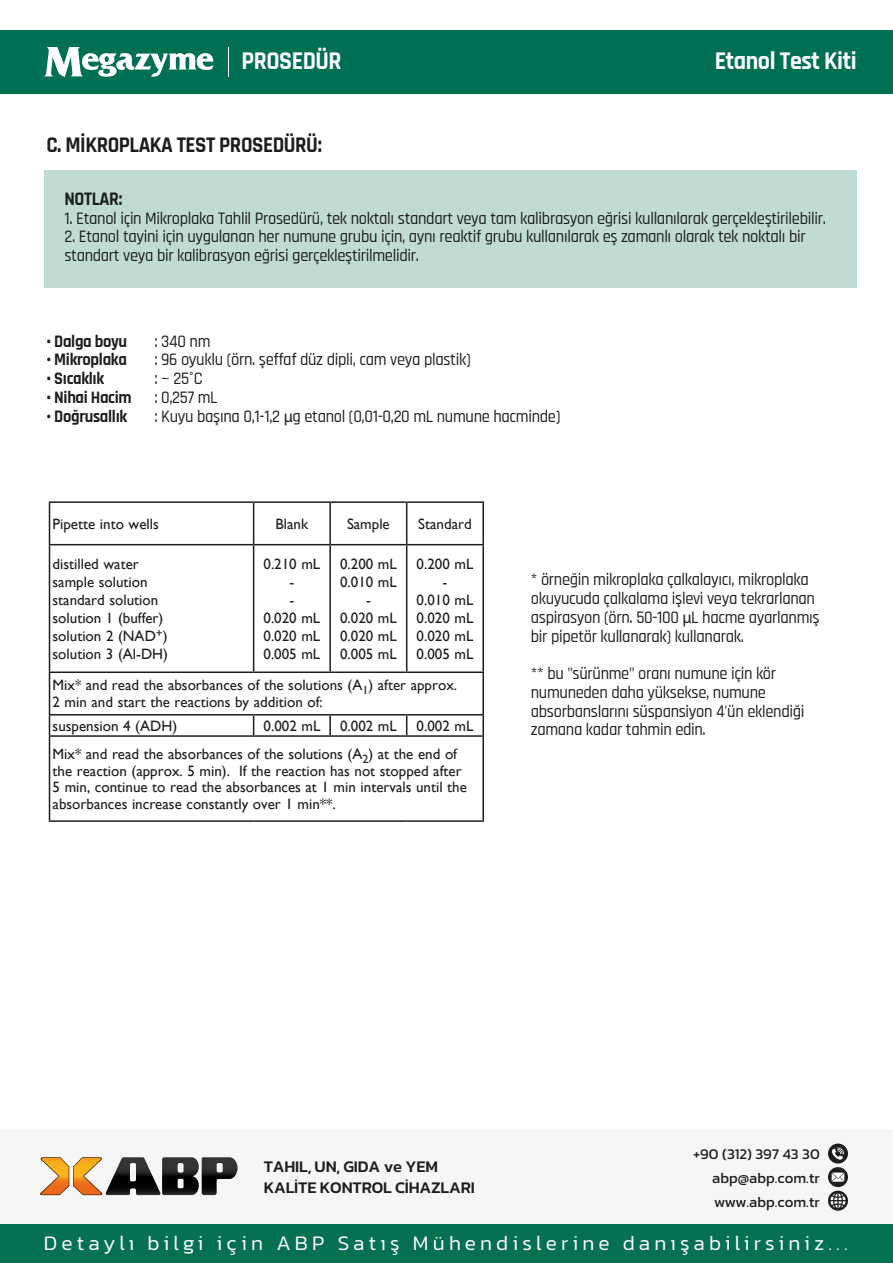
<style>
.page{position:relative;width:893px;height:1263px;background:#fff}
.page>*{position:absolute;margin:0;border:0;box-sizing:border-box;transform-origin:0 0}
.t1{font:700 25.2px "Rajdhani";letter-spacing:-.02em;color:#fff;scale:.95 1}
.t2{font:700 22.05px "Rajdhani";letter-spacing:-.02em;color:#1d1d1b;scale:.95 1}
.t3{font:300 21px "Kanit";letter-spacing:.2em;color:#fff}
.t4{font:700 18.9px "Rajdhani";letter-spacing:-.02em;color:#1d1d1b;scale:.95 1}
.t5{font:500 17.4px/18.8px "Rajdhani";letter-spacing:-.02em;color:#1d1d1b;scale:.95 1}
.t6{font:700 17.4px "Rajdhani";letter-spacing:-.02em;color:#1d1d1b;scale:.95 1}
.t7{font:500 16.5px/21px "Kanit";letter-spacing:-.01em;color:#1d1d1b}
.t8{font:15px/18px "Gill Sans";color:#1d1d1b}
.t9{font:15px/24px "Kanit";color:#1d1d1b;text-align:justify}
.s1{font-family:"Myriad Pro";font-weight:400}
</style>
<div class="page">
<div style="left:0;top:1222px;width:893px;height:41px;background:#057052"></div>
<div style="left:1px;top:1129px;width:892px;height:94px;background:#f6f6f6"></div>
<svg style="left:828px;top:1191px;width:20px;height:20px"></svg>
<svg style="left:830px;top:1193px;width:15px;height:15px"></svg>
<svg style="left:828px;top:1167px;width:20px;height:20px"></svg>
<svg style="left:832px;top:1172px;width:12px;height:10px"></svg>
<svg style="left:828px;top:1143px;width:20px;height:20px"></svg>
<svg style="left:832px;top:1147px;width:12px;height:12px"></svg>
<svg style="left:40px;top:1157px;width:198px;height:38px"></svg>
<div style="left:0;top:30px;width:893px;height:64px;background:#016f51"></div>
<svg style="left:44px;top:47px;width:169px;height:30px"></svg>
<hr style="left:229px;top:47px;width:1px;height:30px;background:#fff">
<div style="left:44px;top:171px;width:813px;height:117px;background:#c0dbd4"></div>
<svg style="left:50px;top:503px;width:432px;height:317px"></svg>
<hr style="left:49px;top:501px;width:205px;height:2px;background:#1d1d1b">
<hr style="left:49px;top:503px;width:1px;height:41px;background:#1d1d1b">
<hr style="left:254px;top:501px;width:76px;height:2px;background:#1d1d1b">
<hr style="left:253px;top:503px;width:1px;height:41px;background:#1d1d1b">
<hr style="left:330px;top:501px;width:77px;height:2px;background:#1d1d1b">
<hr style="left:329px;top:503px;width:2px;height:41px;background:#1d1d1b">
<hr style="left:407px;top:501px;width:77px;height:2px;background:#1d1d1b">
<hr style="left:406px;top:503px;width:1px;height:41px;background:#1d1d1b">
<hr style="left:482px;top:503px;width:2px;height:41px;background:#1d1d1b">
<hr style="left:49px;top:544px;width:205px;height:1px;background:#1d1d1b">
<hr style="left:49px;top:545px;width:1px;height:126px;background:#1d1d1b">
<hr style="left:254px;top:544px;width:76px;height:1px;background:#1d1d1b">
<hr style="left:253px;top:545px;width:1px;height:126px;background:#1d1d1b">
<hr style="left:330px;top:544px;width:77px;height:1px;background:#1d1d1b">
<hr style="left:329px;top:545px;width:2px;height:126px;background:#1d1d1b">
<hr style="left:407px;top:544px;width:77px;height:1px;background:#1d1d1b">
<hr style="left:406px;top:545px;width:1px;height:126px;background:#1d1d1b">
<hr style="left:482px;top:545px;width:2px;height:126px;background:#1d1d1b">
<hr style="left:49px;top:671px;width:205px;height:2px;background:#1d1d1b">
<hr style="left:49px;top:673px;width:1px;height:41px;background:#1d1d1b">
<hr style="left:254px;top:671px;width:76px;height:2px;background:#1d1d1b">
<hr style="left:330px;top:671px;width:77px;height:2px;background:#1d1d1b">
<hr style="left:407px;top:671px;width:77px;height:2px;background:#1d1d1b">
<hr style="left:482px;top:673px;width:2px;height:41px;background:#1d1d1b">
<hr style="left:49px;top:714px;width:205px;height:1px;background:#1d1d1b">
<svg style="left:49px;top:715px;width:1px;height:20px"></svg>
<hr style="left:254px;top:714px;width:76px;height:1px;background:#1d1d1b">
<svg style="left:253px;top:715px;width:1px;height:20px"></svg>
<hr style="left:330px;top:714px;width:77px;height:1px;background:#1d1d1b">
<hr style="left:329px;top:715px;width:2px;height:20px;background:#1d1d1b">
<hr style="left:407px;top:714px;width:77px;height:1px;background:#1d1d1b">
<svg style="left:406px;top:715px;width:1px;height:20px"></svg>
<hr style="left:482px;top:715px;width:2px;height:20px;background:#1d1d1b">
<hr style="left:49px;top:735px;width:205px;height:2px;background:#1d1d1b">
<hr style="left:49px;top:737px;width:1px;height:83px;background:#1d1d1b">
<hr style="left:254px;top:735px;width:76px;height:2px;background:#1d1d1b">
<hr style="left:330px;top:735px;width:77px;height:2px;background:#1d1d1b">
<hr style="left:407px;top:735px;width:77px;height:2px;background:#1d1d1b">
<hr style="left:482px;top:737px;width:2px;height:83px;background:#1d1d1b">
<hr style="left:49px;top:820px;width:205px;height:2px;background:#1d1d1b">
<hr style="left:254px;top:820px;width:76px;height:2px;background:#1d1d1b">
<hr style="left:330px;top:820px;width:77px;height:2px;background:#1d1d1b">
<hr style="left:407px;top:820px;width:77px;height:2px;background:#1d1d1b">
<h1 class="t1" style="left:242px;top:45px;width:107px">PROSEDÜR</h1>
<h1 class="t1" style="left:715px;top:45px;width:151px">Etanol Test Kiti</h1>
<p class="t2" style="left:46px;top:131px;width:291px">C. MİKROPLAKA TEST PROSEDÜRÜ:</p>
<p class="t4" style="left:64px;top:187px;width:62px">NOTLAR:</p>
<p class="t5" style="left:64px;top:209px;width:803px">1. Etanol için Mikroplaka Tahlil Prosedürü, tek noktalı standart veya tam kalibrasyon eğrisi kullanılarak gerçekleştirilebilir.</p>
<p class="t5" style="left:64px;top:228px;width:782px">2. Etanol tayini için uygulanan her numune grubu için, aynı reaktif grubu kullanılarak eş zamanlı olarak tek noktalı bir standart veya bir kalibrasyon eğrisi gerçekleştirilmelidir.</p>
<p class="t6" style="left:46px;top:330px;width:87px">• Dalga boyu</p>
<p class="t5" style="left:154px;top:332px;width:61px">: 340 nm</p>
<p class="t6" style="left:46px;top:349px;width:86px">• Mikroplaka</p>
<p class="t5" style="left:154px;top:351px;width:334px">: 96 oyuklu (örn. şeffaf düz dipli, cam veya plastik)</p>
<p class="t6" style="left:46px;top:368px;width:62px">• Sıcaklık</p>
<p class="t5" style="left:154px;top:370px;width:52px">: ~ 25°C</p>
<p class="t6" style="left:46px;top:387px;width:91px">• Nihai Hacim</p>
<p class="t5" style="left:154px;top:388px;width:68px">: 0,257 mL</p>
<p class="t6" style="left:46px;top:405px;width:87px">• Doğrusallık</p>
<p class="t5" style="left:154px;top:407px;width:429px">: Kuyu başına 0,1-1,2 <span class="s1">μ</span>g etanol (0,01-0,20 mL numune hacminde)</p>
<p class="t8" style="left:53px;top:515px;width:108px">Pipette into wells</p>
<p class="t8" style="left:275px;top:515px;width:34px">Blank</p>
<p class="t8" style="left:347px;top:515px;width:44px">Sample</p>
<p class="t8" style="left:418px;top:515px;width:55px">Standard</p>
<p class="t8" style="left:53px;top:555px;width:117px">distilled water sample solution standard solution solution 1 (buffer) solution 2 (NAD<sup>+</sup>) solution 3 (Al-DH)</p>
<p class="t8" style="left:263px;top:555px;width:58px;text-align:center">0.210 mL -<br>-<br>0.020 mL<br>0.020 mL<br>0.005 mL</p>
<p class="t8" style="left:340px;top:555px;width:58px;text-align:center">0.200 mL<br>0.010 mL -<br>0.020 mL<br>0.020 mL<br>0.005 mL</p>
<p class="t8" style="left:417px;top:555px;width:58px;text-align:center">0.200 mL -<br>0.010 mL<br>0.020 mL<br>0.020 mL<br>0.005 mL</p>
<p class="t8" style="left:53px;top:677px;width:406px;line-height:16.5px">Mix* and read the absorbances of the solutions (A<sub>1</sub>) after approx.<br>2 min and start the reactions by addition of:</p>
<p class="t8" style="left:53px;top:717px;width:126px">suspension 4 (ADH)</p>
<p class="t8" style="left:264px;top:717px;width:58px">0.002 mL</p>
<p class="t8" style="left:340px;top:717px;width:58px">0.002 mL</p>
<p class="t8" style="left:53px;top:712px;width:422px;line-height:28.3px;text-indent:364px">0.002 mL<br>Mix* and read the absorbances of the solutions (A<sub>2</sub>) at the end of</p>
<p class="t8" style="left:53px;top:762px;width:416px;line-height:16.5px">the reaction (approx. 5 min). If the reaction has not stopped after<br>5 min, continue to read the absorbances at 1 min intervals until the absorbances increase constantly over 1 min**.</p>
<p class="t5" style="left:531px;top:571px;width:306px">* örneğin mikroplaka çalkalayıcı, mikroplaka okuyucuda çalkalama işlevi veya tekrarlanan aspirasyon (örn. 50-100 <span class="s1">μ</span>L hacme ayarlanmış bir pipetör kullanarak) kullanarak.</p>
<p class="t5" style="left:531px;top:665px;width:290px">** bu "sürünme" oranı numune için kör numuneden daha yüksekse, numune absorbanslarını süspansiyon 4'ün eklendiği zamana kadar tahmin edin.</p>
<p class="t7" style="left:264px;top:1156px;width:213px">TAHIL, UN, GIDA ve YEM<br>KALİTE KONTROL CİHAZLARI</p>
<p class="t9" style="left:712px;top:1141px;width:109px;text-indent:-19px">+90 (312) 397 43 30 abp@abp.com.tr www.abp.com.tr</p>
<p class="t3" style="left:44px;top:1228px;width:805px">Detaylı bilgi için ABP Satış Mühendislerine danışabilirsiniz...</p>
</div>
